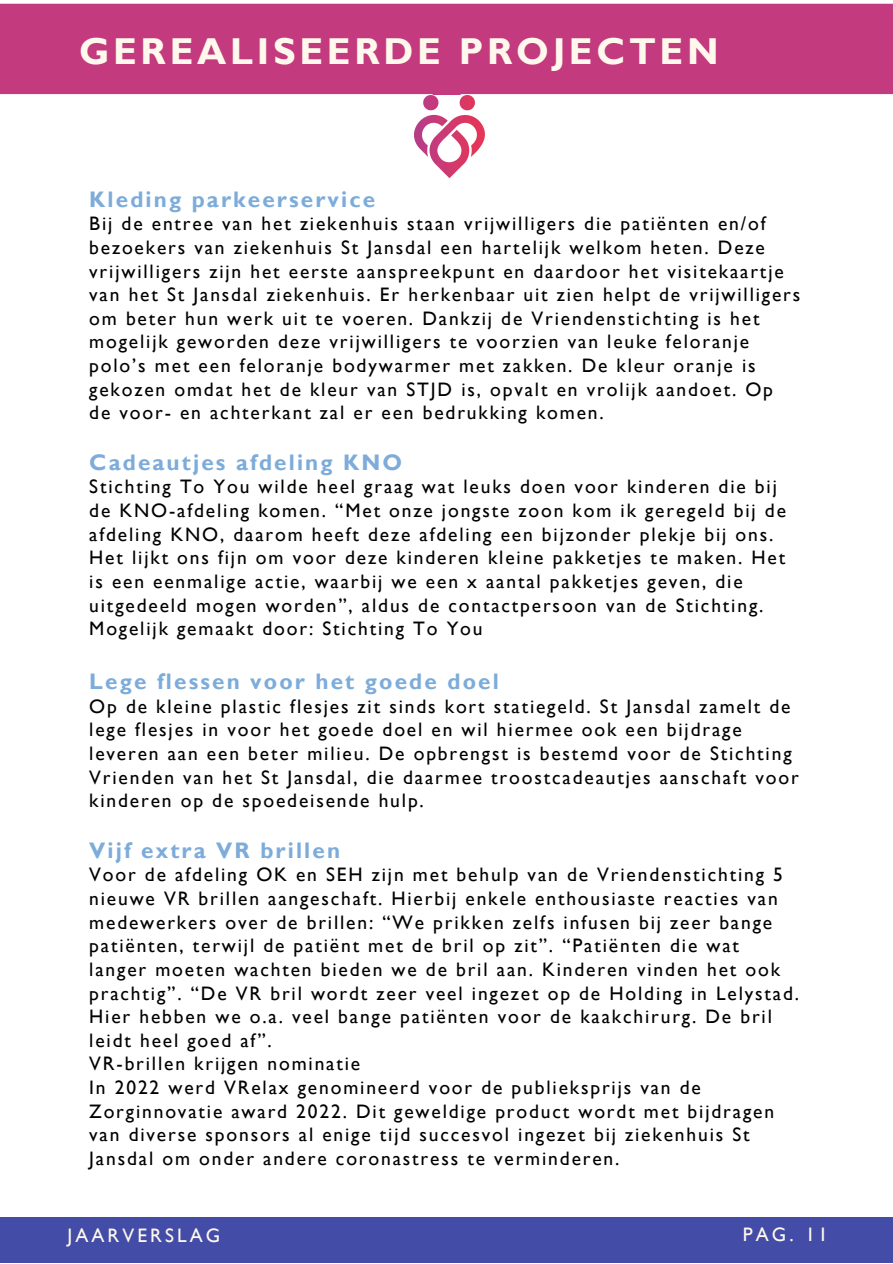
<style>
.page{position:relative;width:893px;height:1264px;background:#fff}
.page>*{position:absolute;margin:0;border:0;box-sizing:border-box;transform-origin:0 0}
.t1{font:700 37.35px "Gill Sans";letter-spacing:.1em;color:#fff9ed}
.t2{font:700 22.5px "Gill Sans";letter-spacing:.095em;color:#7dacda}
.t3{font:19.5px/23.5px "Gill Sans";letter-spacing:.095em;color:#000}
.t4{font:19.5px "Gill Sans";letter-spacing:.16em;color:#fff9ed}
</style>
<div class="page">
<div style="left:0;top:4px;width:892px;height:91px;background:#c33a7e"></div>
<img style="left:414px;top:95px;width:70px;height:82px">
<div style="left:0;top:1217px;width:892px;height:45px;background:#434da8"></div>
<p class="t1" style="left:79px;top:29px;width:641px">GEREALISEERDE PROJECTEN</p>
<p class="t2" style="left:89px;top:186px;width:287px">Kleding parkeerservice</p>
<p class="t3" style="left:89px;top:212px;width:712px">Bij de entree van het ziekenhuis staan vrijwilligers die patiënten en/of bezoekers van ziekenhuis St Jansdal een hartelijk welkom heten. Deze vrijwilligers zijn het eerste aanspreekpunt en daardoor het visitekaartje van het St Jansdal ziekenhuis. Er herkenbaar uit zien helpt de vrijwilligers om beter hun werk uit te voeren. Dankzij de Vriendenstichting is het mogelijk geworden deze vrijwilligers te voorzien van leuke feloranje polo’s met een feloranje bodywarmer met zakken. De kleur oranje is gekozen omdat het de kleur van STJD is, opvalt en vrolijk aandoet. Op<br>de voor- en achterkant zal er een bedrukking komen.</p>
<p class="t2" style="left:89px;top:449px;width:314px">Cadeautjes afdeling KNO</p>
<p class="t3" style="left:89px;top:475px;width:698px">Stichting To You wilde heel graag wat leuks doen voor kinderen die bij de KNO-afdeling komen. “Met onze jongste zoon kom ik geregeld bij de afdeling KNO, daarom heeft deze afdeling een bijzonder plekje bij ons.<br>Het lijkt ons fijn om voor deze kinderen kleine pakketjes te maken. Het is een eenmalige actie, waarbij we een x aantal pakketjes geven, die uitgedeeld mogen worden”, aldus de contactpersoon van de Stichting.</p>
<p class="t3" style="left:89px;top:616px;width:395px">Mogelijk gemaakt door: Stichting To You</p>
<p class="t2" style="left:89px;top:668px;width:411px">Lege flessen voor het goede doel</p>
<p class="t3" style="left:89px;top:694px;width:711px">Op de kleine plastic flesjes zit sinds kort statiegeld. St Jansdal zamelt de lege flesjes in voor het goede doel en wil hiermee ook een bijdrage leveren aan een beter milieu. De opbrengst is bestemd voor de Stichting Vrienden van het St Jansdal, die daarmee troostcadeautjes aanschaft voor kinderen op de spoedeisende hulp.</p>
<p class="t2" style="left:89px;top:836px;width:252px">Vijf extra VR brillen</p>
<p class="t3" style="left:89px;top:862px;width:711px">Voor de afdeling OK en SEH zijn met behulp van de Vriendenstichting 5 nieuwe VR brillen aangeschaft. Hierbij enkele enthousiaste reacties van medewerkers over de brillen: “We prikken zelfs infusen bij zeer bange patiënten, terwijl de patiënt met de bril op zit”. “Patiënten die wat langer moeten wachten bieden we de bril aan. Kinderen vinden het ook prachtig”. “De VR bril wordt zeer veel ingezet op de Holding in Lelystad.<br>Hier hebben we o.a. veel bange patiënten voor de kaakchirurg. De bril leidt heel goed af”.</p>
<p class="t3" style="left:89px;top:1051px;width:272px">VR-brillen krijgen nominatie</p>
<p class="t3" style="left:89px;top:1075px;width:686px">In 2022 werd VRelax genomineerd voor de publieksprijs van de Zorginnovatie award 2022. Dit geweldige product wordt met bijdragen van diverse sponsors al enige tijd succesvol ingezet bij ziekenhuis St Jansdal om onder andere coronastress te verminderen.</p>
<p class="t4" style="left:67px;top:1223px;width:154px">JAARVERSLAG</p>
<p class="t4" style="left:742px;top:1222px;width:87px">PAG. 11</p>
</div>
